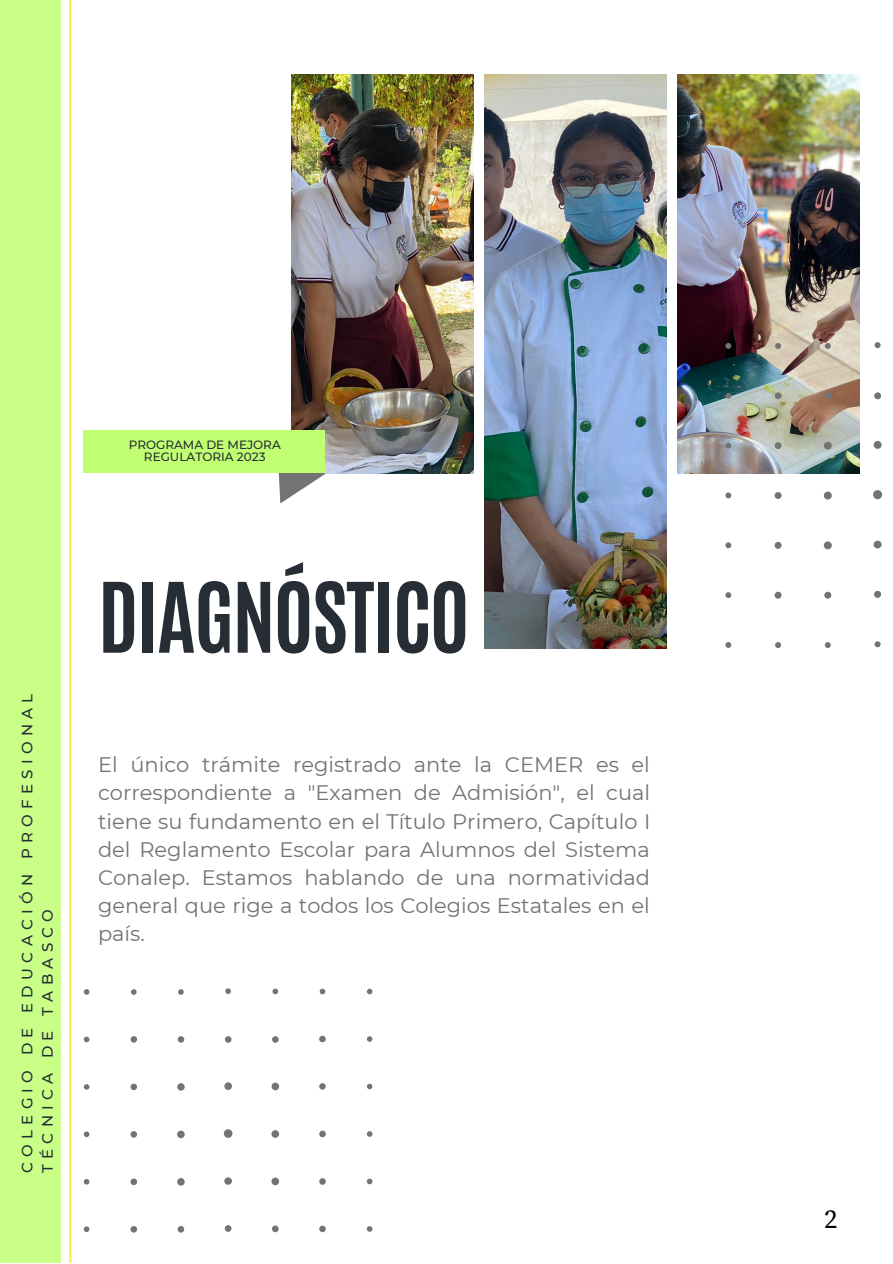
<style>
.page{position:relative;width:893px;height:1264px;background:#fff}
.page>*{position:absolute;margin:0;border:0;box-sizing:border-box;transform-origin:0 0}
.t1{font:700 82.5px "Antonio";letter-spacing:-.025em;color:#272d34}
.t2{font:27px "Source Serif Pro";color:#000}
.t3{font:21px/28px "Montserrat";color:#737373;text-align:justify}
.t4{font:500 15px/20.2px "Montserrat";letter-spacing:.355em;color:#272d34}
.t5{font:500 12px/12px "Montserrat";color:#272d34;text-align:center}
</style>
<div class="page">
<img style="left:291px;top:74px;width:182px;height:399px">
<img style="left:677px;top:74px;width:182px;height:399px">
<img style="left:484px;top:74px;width:182px;height:574px">
<svg style="left:84px;top:988px;width:288px;height:245px"></svg>
<img style="left:725px;top:342px;width:158px;height:306px">
<hr style="left:69px;top:0;width:2px;height:1262px;background:#ffea56">
<div style="left:0;top:0;width:61px;height:1262px;background:#caff87"></div>
<svg style="left:278px;top:449px;width:48px;height:54px"></svg>
<div style="left:84px;top:431px;width:241px;height:42px;background:#c1ff72"></div>
<p class="t4" style="left:17px;top:1173px;width:481px;rotate:-90deg">COLEGIO DE EDUCACIÓN PROFESIONAL<br>TÉCNICA DE TABASCO</p>
<p class="t5" style="left:129px;top:438px;width:154px">PROGRAMA DE MEJORA<br>REGULATORIA 2023</p>
<h1 class="t1" style="left:98px;top:558px;width:373px">DIAGNÓSTICO</h1>
<p class="t3" style="left:98px;top:750px;width:554px">El único trámite registrado ante la CEMER es el correspondiente a "Examen de Admisión", el cual tiene su fundamento en el Título Primero, Capítulo I del Reglamento Escolar para Alumnos del Sistema Conalep. Estamos hablando de una normatividad general que rige a todos los Colegios Estatales en el país.</p>
<p class="t2" style="left:823px;top:1203px;width:15px">2</p>
</div>
